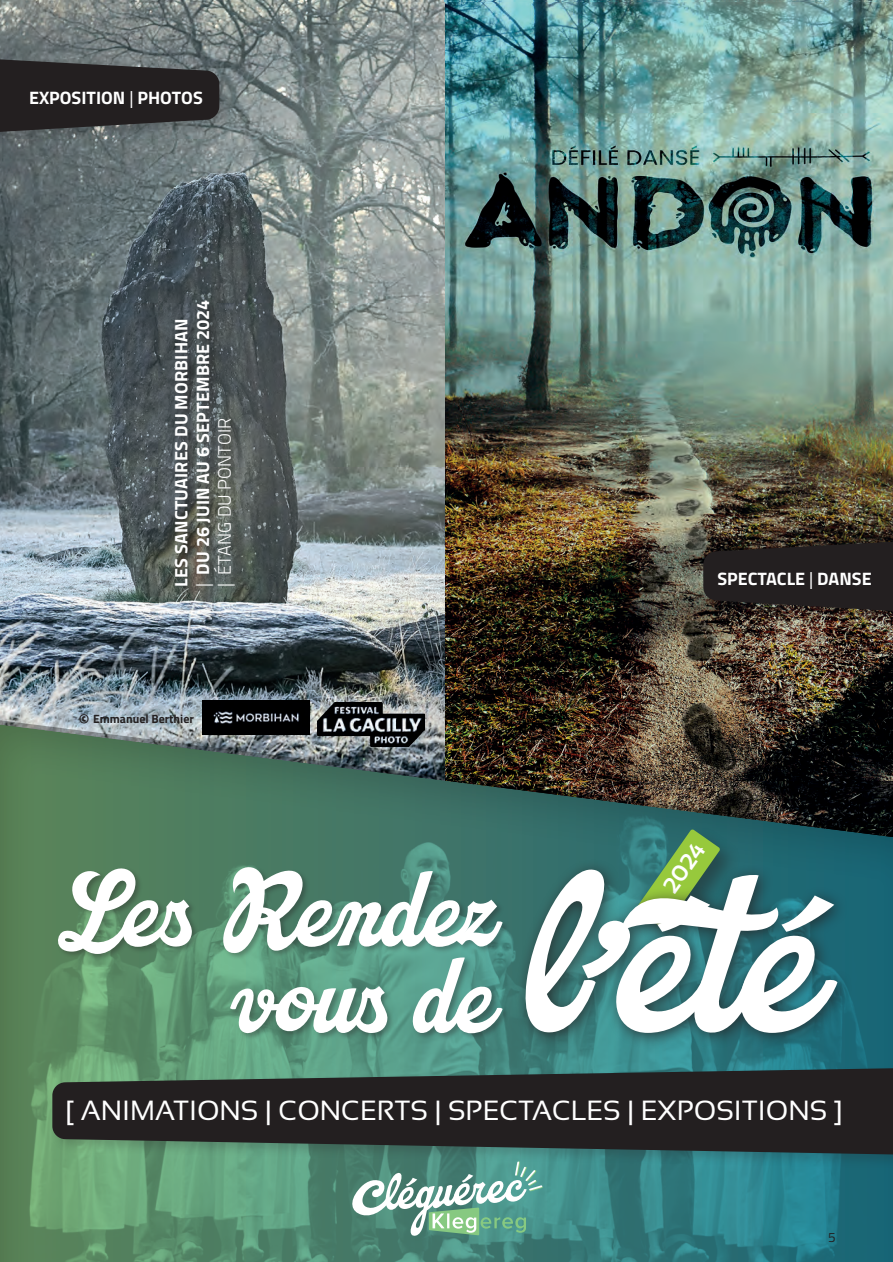
<style>
.page{position:relative;width:893px;height:1262px;background:#fff}
.page>*{position:absolute;margin:0;border:0;box-sizing:border-box;transform-origin:0 0}
.t1{font:72px/86.4px "Catchland PERSONALUSEONLY PERSONALUSEONLY";color:#fff}
.t2{font:27.75px "Sansation";color:#fff}
.t3{font:700 22.35px "Sansation";color:#fff}
.t4{font:700 18px/21.6px "Titillium";letter-spacing:.005em;color:#fff}
.t5{font:13.5px "Titillium";color:#231f20}
.t6{font:700 12px "Titillium";color:#231f20}
.s1{font-weight:400}
.s2{font-weight:300}
.s3{font-size:16.5px}
.s4{font-size:150px}
</style>
<div class="page">
<img style="left:445px;top:0;width:447px;height:720px">
<img style="left:0;top:0;width:445px;height:720px">
<img style="left:0;top:720px;width:892px;height:542px">
<svg style="left:352px;top:1170px;width:191px;height:65px"></svg>
<div style="left:632px;top:825px;width:109px;height:125px;background:#231f20;opacity:.45"></div>
<svg style="left:636px;top:829px;width:84px;height:29px"></svg>
<div style="left:57px;top:865px;width:453px;height:176px;background:#231f20;opacity:.34"></div>
<div style="left:514px;top:858px;width:339px;height:192px;background:#231f20;opacity:.75"></div>
<div style="left:49px;top:1064px;width:843px;height:106px;background:#231f20;opacity:.2"></div>
<svg style="left:52px;top:1067px;width:840px;height:88px;fill:#231f20"></svg>
<div style="left:0;top:57px;width:235px;height:90px;background:#231f20;opacity:.2"></div>
<svg style="left:0;top:59px;width:219px;height:73px"></svg>
<div style="left:700px;top:537px;width:192px;height:90px;background:#231f20;opacity:.2"></div>
<svg style="left:703px;top:540px;width:189px;height:73px"></svg>
<img style="left:202px;top:700px;width:107px;height:35px">
<img style="left:317px;top:702px;width:107px;height:44px">
<div style="left:173px;top:298px;width:75px;height:301px;background:#231f20;opacity:.8"></div>
<p class="t4" style="left:29px;top:86px;width:175px">EXPOSITION <span class="s1">|</span> PHOTOS</p>
<p class="t4" style="left:169px;top:587px;width:289px;rotate:-90deg">LES SANCTUAIRES DU MORBIHAN<br><span class="s2">|</span> DU 26 JUIN AU 6 SEPTEMBRE 2024 <span class="s2">| ÉTANG DU PONTOIR</span></p>
<p class="t6" style="left:79px;top:709px;width:117px"><span class="s3">©</span> Emmanuel Berthier</p>
<p class="t4" style="left:717px;top:567px;width:156px">SPECTACLE <span class="s1">|</span> DANSE</p>
<p class="t3" style="left:658px;top:883px;width:56px;rotate:-55deg">2024</p>
<h1 class="t1" style="left:229px;top:877px;width:633px;text-indent:-169px">Les Rendez<br>vous de <span class="s4">l’été</span></h1>
<h2 class="t2" style="left:65px;top:1095px;width:778px">[ ANIMATIONS | CONCERTS | SPECTACLES | EXPOSITIONS ]</h2>
<p class="t5" style="left:828px;top:1227px;width:9px">5</p>
</div>
